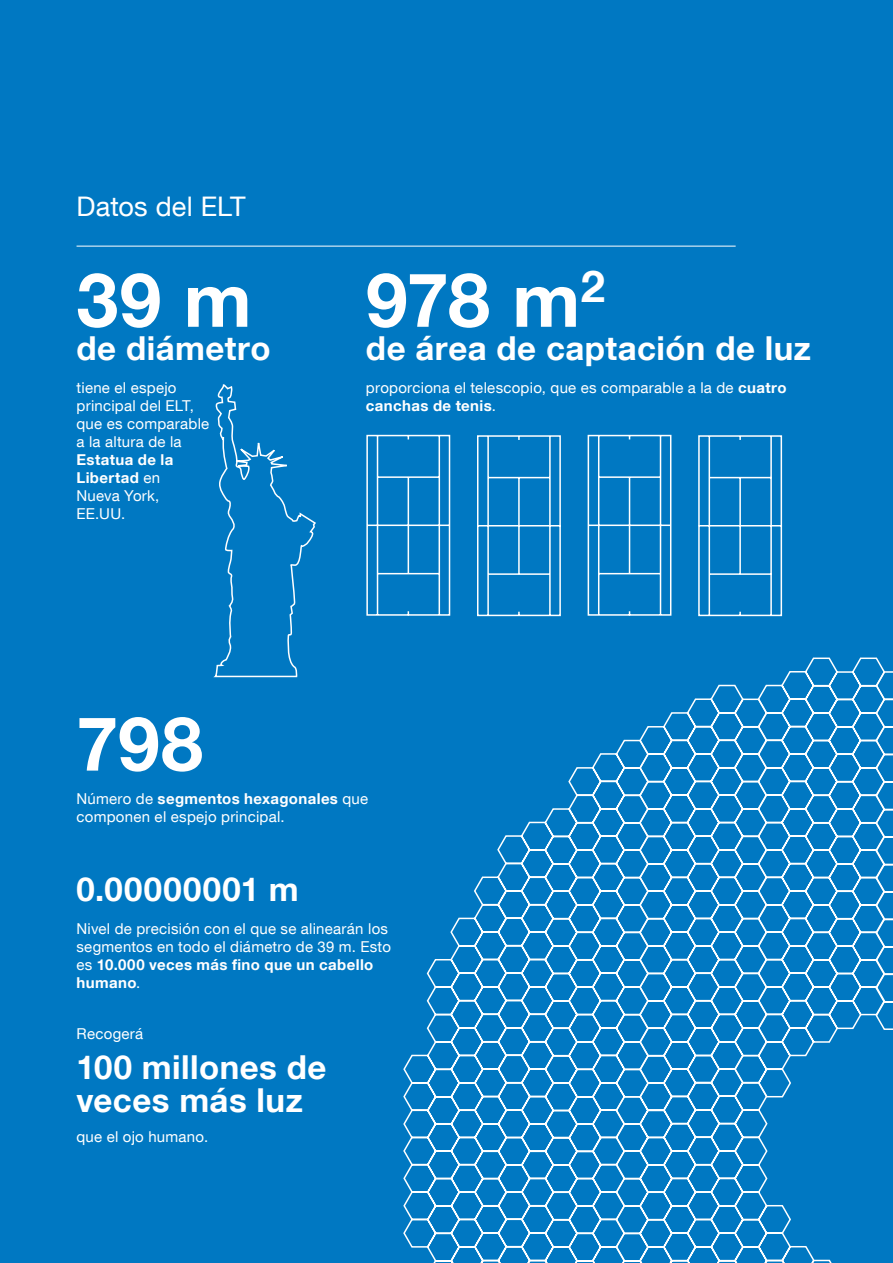
<style>
.page{position:relative;width:893px;height:1263px;background:#0078c2}
.page>*{position:absolute;margin:0;border:0;box-sizing:border-box;transform-origin:0 0}
.chapter_title{font:700 75px "Helvetica Neue LT Com";letter-spacing:-.005em;color:#fff}
.chapter_title-2{font:700 33px/33px "Helvetica Neue LT Com";letter-spacing:.015em;color:#fff}
.chapter_title-3{font:700 33px "Helvetica Neue LT Com";letter-spacing:.04em;color:#fff}
.t1{font:27px "Helvetica Neue LT Com";letter-spacing:.005em;color:#fff}
.chapter_title-4{font:15px/18px "Helvetica Neue LT Com";letter-spacing:.015em;color:#fff}
.s1{font-weight:700}
</style>
<div class="page">
<hr style="left:77px;top:246px;width:659px;height:1px;background:#fff">
<svg style="left:366px;top:434px;width:85px;height:182px"></svg>
<svg style="left:477px;top:435px;width:84px;height:182px"></svg>
<svg style="left:587px;top:434px;width:85px;height:182px"></svg>
<svg style="left:698px;top:435px;width:85px;height:182px"></svg>
<svg style="left:403px;top:753px;width:212px;height:510px"></svg>
<svg style="left:615px;top:684px;width:118px;height:579px"></svg>
<svg style="left:733px;top:657px;width:141px;height:606px"></svg>
<svg style="left:874px;top:657px;width:19px;height:373px"></svg>
<svg style="left:214px;top:384px;width:102px;height:294px"></svg>
<p class="t1" style="left:77px;top:190px;width:171px">Datos del ELT</p>
<p class="chapter_title" style="left:77px;top:253px;width:177px">39 m</p>
<p class="chapter_title-2" style="left:77px;top:331px;width:196px">de diámetro</p>
<p class="chapter_title-4" style="left:77px;top:378px;width:134px">tiene el espejo principal del ELT, que es comparable a la altura de la<br><span class="s1">Estatua de la<br>Libertad</span> en<br>Nueva York,<br>EE.UU.</p>
<p class="chapter_title" style="left:366px;top:253px;width:241px">978 m<sup>2</sup></p>
<p class="chapter_title-2" style="left:366px;top:331px;width:447px">de área de captación de luz</p>
<p class="chapter_title-4" style="left:366px;top:378px;width:422px">proporciona el telescopio, que es comparable a la de <span class="s1">cuatro canchas de tenis</span>.</p>
<p class="chapter_title" style="left:77px;top:696px;width:128px">798</p>
<p class="chapter_title-4" style="left:77px;top:789px;width:293px">Número de <span class="s1">segmentos hexagonales</span> que componen el espejo principal.</p>
<p class="chapter_title-3" style="left:77px;top:868px;width:224px">0.00000001 m</p>
<p class="chapter_title-4" style="left:77px;top:919px;width:316px">Nivel de precisión con el que se alinearán los segmentos en todo el diámetro de 39 m. Esto es <span class="s1">10.000 veces más fino que un cabello humano</span>.</p>
<p class="chapter_title-4" style="left:77px;top:1024px;width:68px">Recogerá</p>
<p class="chapter_title-2" style="left:77px;top:1049px;width:251px">100 millones de veces más luz</p>
<p class="chapter_title-4" style="left:77px;top:1127px;width:133px">que el ojo humano.</p>
</div>
